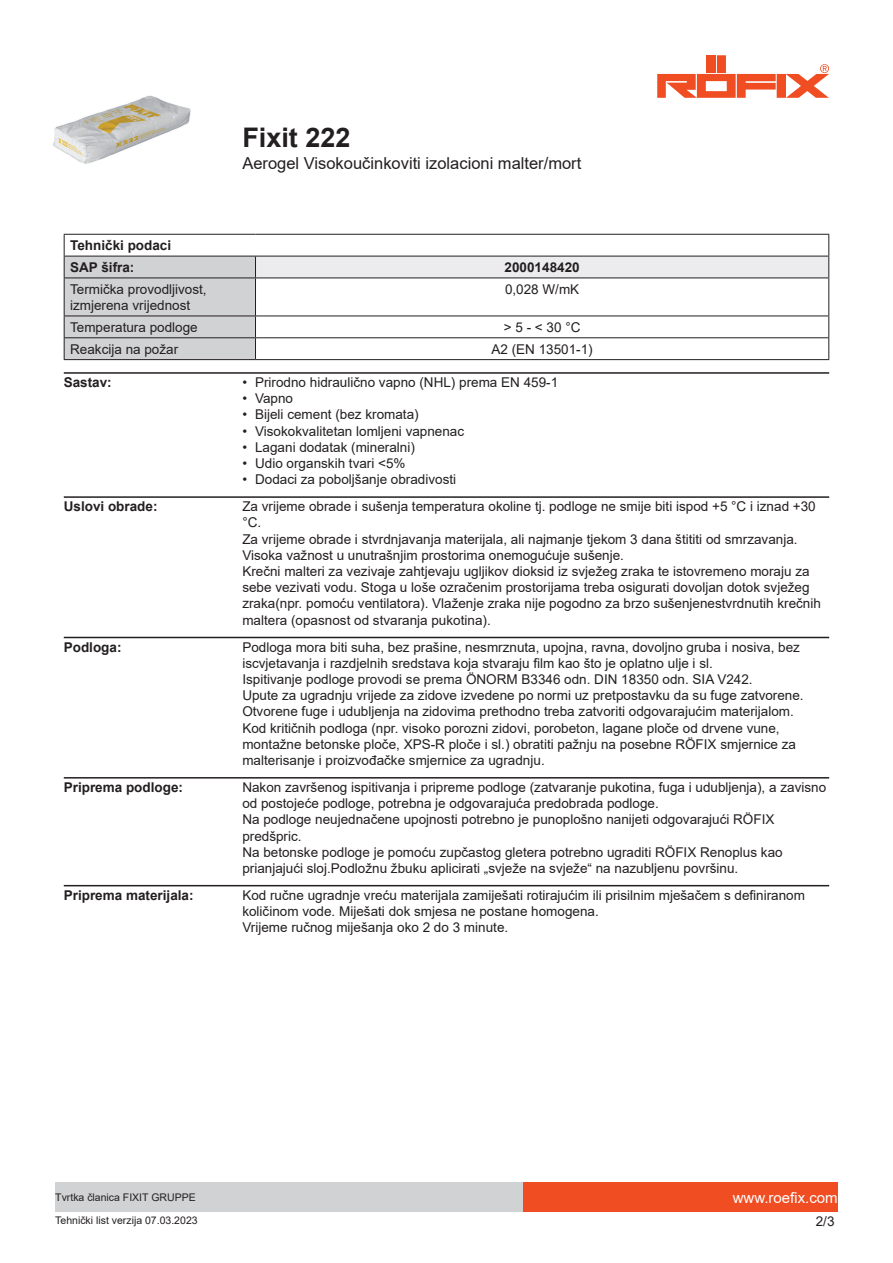
<style>
.page{position:relative;width:893px;height:1263px;background:#fff}
.page>*{position:absolute;margin:0;border:0;box-sizing:border-box;transform-origin:0 0}
.t1{font:700 27px "Arial";color:#231f20}
.t2{font:16.5px "Arial";color:#231f20}
.t3{font:15px "Arial";color:#fff}
.t4{font:13.5px/16.2px "Arial";color:#231f20}
.t5{font:700 13.5px/21.9px "Arial";color:#231f20}
.t6{font:10.5px "Arial";color:#231f20}
</style>
<div class="page">
<img style="left:53px;top:95px;width:138px;height:69px">
<div style="left:717px;top:55px;width:9px;height:18px;background:#f04d22"></div>
<div style="left:707px;top:55px;width:9px;height:18px;background:#f04d22"></div>
<svg style="left:657px;top:64px;width:172px;height:34px"></svg>
<div style="left:523px;top:1182px;width:315px;height:30px;background:#f04d22"></div>
<div style="left:55px;top:1182px;width:468px;height:30px;background:#d1d2d4"></div>
<div style="left:255px;top:256px;width:574px;height:22px;background:#ececee"></div>
<hr style="left:64px;top:234px;width:191px;height:1px;background:#231f20">
<hr style="left:255px;top:234px;width:574px;height:1px;background:#231f20">
<hr style="left:255px;top:256px;width:574px;height:1px;background:#231f20">
<svg style="left:828px;top:235px;width:1px;height:43px"></svg>
<hr style="left:255px;top:278px;width:574px;height:1px;background:#231f20">
<hr style="left:828px;top:278px;width:1px;height:38px;background:#231f20">
<hr style="left:255px;top:316px;width:574px;height:1px;background:#231f20">
<hr style="left:255px;top:337px;width:574px;height:1px;background:#231f20">
<svg style="left:64px;top:235px;width:192px;height:124px"></svg>
<svg style="left:828px;top:316px;width:1px;height:43px"></svg>
<hr style="left:64px;top:359px;width:191px;height:1px;background:#231f20">
<hr style="left:255px;top:359px;width:574px;height:1px;background:#231f20">
<hr style="left:64px;top:372px;width:765px;height:2px;background:#231f20">
<hr style="left:64px;top:496px;width:765px;height:2px;background:#231f20">
<hr style="left:64px;top:637px;width:765px;height:1px;background:#231f20">
<hr style="left:64px;top:777px;width:765px;height:1px;background:#231f20">
<hr style="left:64px;top:885px;width:765px;height:1px;background:#231f20">
<p class="t5" style="left:70px;top:235px;width:103px">Tehnički podaci<br>SAP šifra:</p>
<h1 class="t1" style="left:242px;top:119px;width:110px">Fixit 222</h1>
<p class="t2" style="left:242px;top:152px;width:340px">Aerogel Visokoučinkoviti izolacioni malter/mort</p>
<p class="t5" style="left:505px;top:256px;width:77px">2000148420</p>
<p class="t4" style="left:70px;top:281px;width:138px">Termička provodljivost, izmjerena vrijednost</p>
<p class="t4" style="left:505px;top:281px;width:76px">0,028 W/mK</p>
<p class="t4" style="left:70px;top:319px;width:129px">Temperatura podloge</p>
<p class="t4" style="left:504px;top:319px;width:78px">&gt; 5 - &lt; 30 °C</p>
<p class="t4" style="left:70px;top:341px;width:110px">Reakcija na požar</p>
<p class="t4" style="left:491px;top:341px;width:103px">A2 (EN 13501-1)</p>
<p class="t5" style="left:64px;top:371px;width:50px">Sastav:</p>
<p class="t4" style="left:242px;top:374px;width:317px">• Prirodno hidraulično vapno (NHL) prema EN 459-1</p>
<p class="t4" style="left:242px;top:390px;width:52px">• Vapno</p>
<p class="t4" style="left:242px;top:406px;width:178px">• Bijeli cement (bez kromata)</p>
<p class="t4" style="left:242px;top:423px;width:223px">• Visokokvalitetan lomljeni vapnenac</p>
<p class="t4" style="left:242px;top:439px;width:174px">• Lagani dodatak (mineralni)</p>
<p class="t4" style="left:242px;top:455px;width:165px">• Udio organskih tvari &lt;5%</p>
<p class="t4" style="left:242px;top:471px;width:215px">• Dodaci za poboljšanje obradivosti</p>
<p class="t5" style="left:64px;top:496px;width:95px">Uslovi obrade:</p>
<p class="t4" style="left:242px;top:498px;width:580px">Za vrijeme obrade i sušenja temperatura okoline tj. podloge ne smije biti ispod +5 °C i iznad +30 °C.<br>Za vrijeme obrade i stvrdnjavanja materijala, ali najmanje tjekom 3 dana štititi od smrzavanja.<br>Visoka važnost u unutrašnjim prostorima onemogućuje sušenje.<br>Krečni malteri za vezivaje zahtjevaju ugljikov dioksid iz svježeg zraka te istovremeno moraju za sebe vezivati vodu. Stoga u loše ozračenim prostorijama treba osigurati dovoljan dotok svježeg zraka(npr. pomoću ventilatora). Vlaženje zraka nije pogodno za brzo sušenjenestvrdnutih krečnih maltera (opasnost od stvaranja pukotina).</p>
<p class="t5" style="left:64px;top:636px;width:59px">Podloga:</p>
<p class="t4" style="left:242px;top:639px;width:563px">Podloga mora biti suha, bez prašine, nesmrznuta, upojna, ravna, dovoljno gruba i nosiva, bez iscvjetavanja i razdjelnih sredstava koja stvaraju film kao što je oplatno ulje i sl.<br>Ispitivanje podloge provodi se prema ÖNORM B3346 odn. DIN 18350 odn. SIA V242.<br>Upute za ugradnju vrijede za zidove izvedene po normi uz pretpostavku da su fuge zatvorene.<br>Otvorene fuge i udubljenja na zidovima prethodno treba zatvoriti odgovarajućim materijalom.<br>Kod kritičnih podloga (npr. visoko porozni zidovi, porobeton, lagane ploče od drvene vune, montažne betonske ploče, XPS-R ploče i sl.) obratiti pažnju na posebne RÖFIX smjernice za malterisanje i proizvođačke smjernice za ugradnju.</p>
<p class="t5" style="left:64px;top:776px;width:121px">Priprema podloge:</p>
<p class="t4" style="left:242px;top:779px;width:585px">Nakon završenog ispitivanja i pripreme podloge (zatvaranje pukotina, fuga i udubljenja), a zavisno od postojeće podloge, potrebna je odgovarajuća predobrada podloge.<br>Na podloge neujednačene upojnosti potrebno je punoplošno nanijeti odgovarajući RÖFIX predšpric.<br>Na betonske podloge je pomoću zupčastog gletera potrebno ugraditi RÖFIX Renoplus kao prianjajući sloj.Podložnu žbuku aplicirati „svježe na svježe“ na nazubljenu površinu.</p>
<p class="t5" style="left:64px;top:884px;width:131px">Priprema materijala:</p>
<p class="t4" style="left:242px;top:887px;width:564px">Kod ručne ugradnje vreću materijala zamiješati rotirajućim ili prisilnim mješačem s definiranom količinom vode. Miješati dok smjesa ne postane homogena.<br>Vrijeme ručnog miješanja oko 2 do 3 minute.</p>
<p class="t6" style="left:55px;top:1190px;width:142px">Tvrtka članica FIXIT GRUPPE</p>
<p class="t3" style="left:733px;top:1187px;width:107px">www.roefix.com</p>
<p class="t6" style="left:55px;top:1213px;width:144px">Tehnički list verzija 07.03.2023</p>
<p class="t4" style="left:816px;top:1213px;width:20px">2/3</p>
</div>
